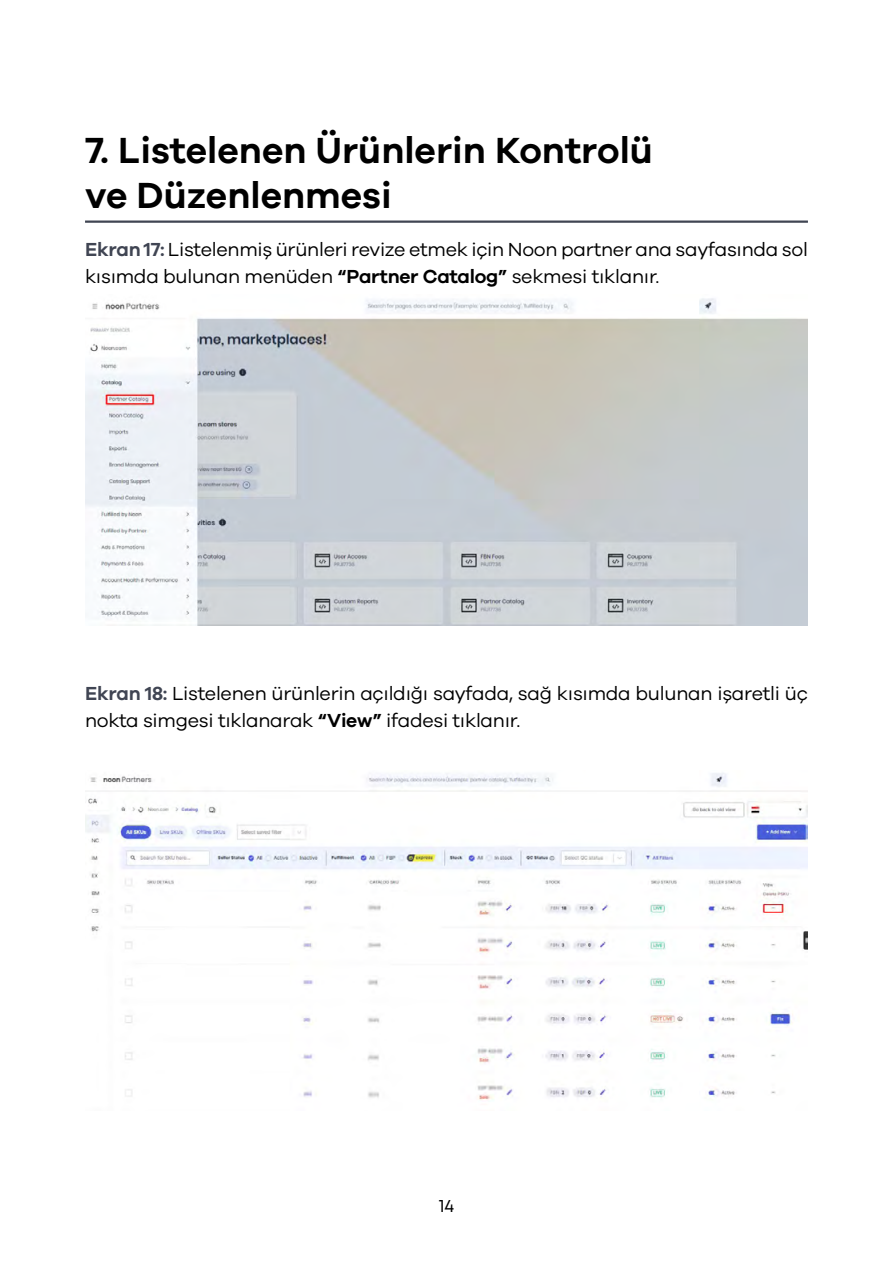
<style>
.page{position:relative;width:893px;height:1263px;background:#fff}
.page>*{position:absolute;margin:0;border:0;box-sizing:border-box;transform-origin:0 0}
.t1{font:600 37.5px/45px "Galano Grotesque W05";color:#000}
.t2{font:19.5px/27px "Galano Grotesque W05";letter-spacing:-.015em;color:#000}
.t3{font:18px "Mont";color:#000}
.s1{font-weight:600;color:#404553}
.s2{font-weight:600}
</style>
<div class="page">
<img style="left:85px;top:298px;width:723px;height:328px">
<img style="left:85px;top:773px;width:723px;height:327px">
<hr style="left:85px;top:220px;width:723px;height:3px;background:#404553">
<h1 class="t1" style="left:85px;top:127px;width:569px">7. Listelenen Ürünlerin Kontrolü ve Düzenlenmesi</h1>
<p class="t2" style="left:85px;top:235px;width:724px"><span class="s1">Ekran 17:</span> Listelenmiş ürünleri revize etmek için Noon partner ana sayfasında sol kısımda bulunan menüden <span class="s2">“Partner Catalog”</span> sekmesi tıklanır.</p>
<p class="t2" style="left:85px;top:679px;width:724px"><span class="s1">Ekran 18:</span> Listelenen ürünlerin açıldığı sayfada, sağ kısımda bulunan işaretli üç nokta simgesi tıklanarak <span class="s2">“View”</span> ifadesi tıklanır.</p>
<p class="t3" style="left:439px;top:1194px;width:17px">14</p>
</div>
